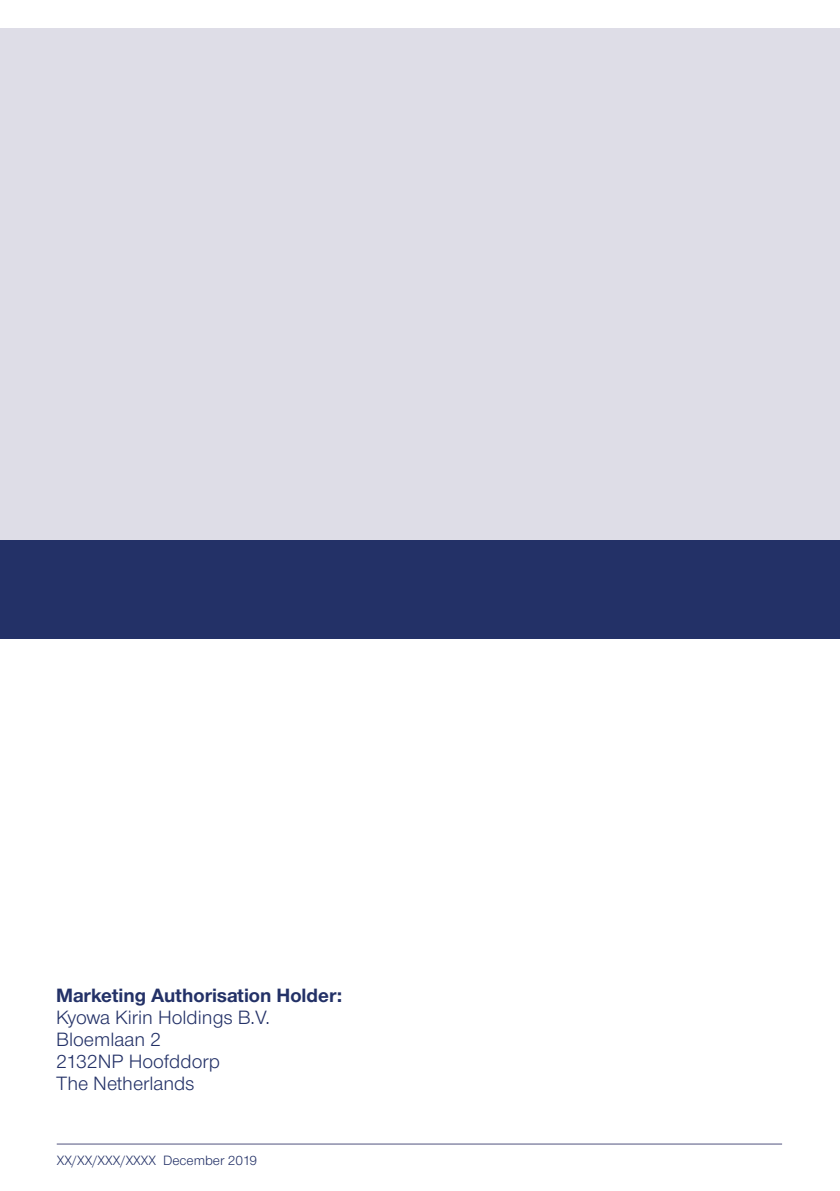
<style>
.page{position:relative;width:840px;height:1191px;background:#fff}
.page>*{position:absolute;margin:0;border:0;box-sizing:border-box;transform-origin:0 0}
.t1{font:20px/22px "Nimbus Sans Novus T";color:#233167}
.t2{font:700 20px "Nimbus Sans Novus T";color:#233167}
.Body{font:14px "Nimbus Sans Novus T";color:#233167;scale:.95 1}
</style>
<div class="page">
<div style="left:0;top:28px;width:839px;height:515px;background:#dedde7"></div>
<div style="left:0;top:540px;width:839px;height:99px;background:#233167"></div>
<hr style="left:57px;top:1143px;width:724px;height:1px;background:#52547f">
<p class="t2" style="left:56px;top:983px;width:287px">Marketing Authorisation Holder:</p>
<p class="t1" style="left:56px;top:1005px;width:215px">Kyowa Kirin Holdings B.V.<br>Bloemlaan 2<br>2132NP Hoofddorp<br>The Netherlands</p>
<p class="Body" style="left:57px;top:1151px;width:212px">XX/XX/XXX/XXXX December 2019</p>
</div>
